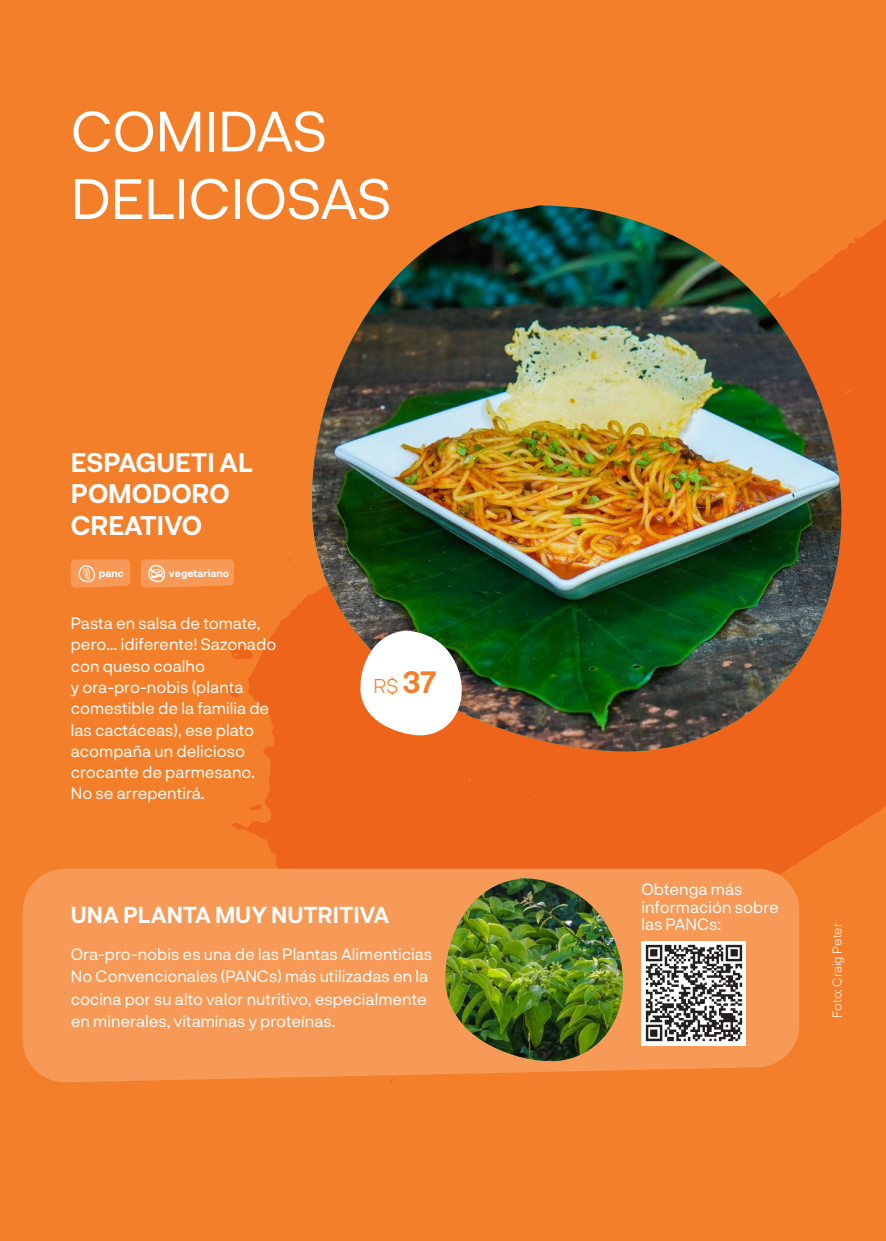
<style>
.page{position:relative;width:886px;height:1241px;background:#fff}
.page>*{position:absolute;margin:0;border:0;box-sizing:border-box;transform-origin:0 0}
.t1{font:56.25px/67.5px "Neurial Grotesk";color:#fff}
.t2{font:700 26.25px/31.5px "Neurial Grotesk";color:#fff}
.t3{font:700 22.5px "Neurial Grotesk";color:#fff}
.t4{font:300 20px "Neurial Grotesk";color:#f47f2a}
.t5{font:16.25px/21.2px "Neurial Grotesk";color:#fff}
.t6{font:300 12.5px "Neurial Grotesk";color:#fff}
.t7{font:700 10.25px "Neurial Grotesk";color:#fff}
.s1{font-weight:700;font-size:30px}
</style>
<div class="page">
<div style="left:0;top:0;width:886px;height:1240px;background:#f47f2a"></div>
<svg style="left:231px;top:219px;width:655px;height:782px;fill:#ef641b"></svg>
<svg style="left:231px;top:645px;width:22px;height:14px"></svg>
<svg style="left:226px;top:682px;width:13px;height:15px"></svg>
<svg style="left:249px;top:804px;width:12px;height:6px"></svg>
<svg style="left:289px;top:558px;width:7px;height:9px"></svg>
<div style="left:23px;top:868px;width:776px;height:214px;background:#f79957"></div>
<svg style="left:309px;top:219px;width:549px;height:532px;background:#ef671c"></svg>
<img style="left:310px;top:205px;width:533px;height:546px">
<svg style="left:360px;top:630px;width:105px;height:105px;background:#e1d5c7"></svg>
<svg style="left:71px;top:559px;width:59px;height:29px;background:#f79c5d"></svg>
<svg style="left:141px;top:559px;width:93px;height:28px;background:#f79d5e"></svg>
<svg style="left:624px;top:878px;width:4px;height:182px"></svg>
<img style="left:444px;top:878px;width:180px;height:182px">
<img style="left:641px;top:940px;width:105px;height:105px">
<h1 class="t1" style="left:71px;top:95px;width:322px">COMIDAS<br>DELICIOSAS</h1>
<h2 class="t2" style="left:71px;top:445px;width:184px">ESPAGUETI AL<br>POMODORO<br>CREATIVO</h2>
<p class="t7" style="left:99px;top:565px;width:27px">panc</p>
<p class="t7" style="left:169px;top:565px;width:62px">vegetariano</p>
<p class="t5" style="left:71px;top:612px;width:207px">Pasta en salsa de tomate, pero... ¡diferente! Sazonado con queso coalho<br>y ora-pro-nobis (planta comestible de la familia de las cactáceas), ese plato acompaña un delicioso crocante de parmesano.<br>No se arrepentirá.</p>
<p class="t4" style="left:373px;top:672px;width:64px">R$ <span class="s1">37</span></p>
<h3 class="t3" style="left:71px;top:898px;width:320px">UNA PLANTA MUY NUTRITIVA</h3>
<p class="t5" style="left:71px;top:941px;width:363px;line-height:22.5px">Ora-pro-nobis es una de las Plantas Alimenticias No Convencionales (PANCs) más utilizadas en la cocina por su alto valor nutritivo, especialmente en minerales, vitaminas y proteínas.</p>
<p class="t5" style="left:641px;top:879px;width:139px;line-height:17.5px">Obtenga más información sobre las PANCs:</p>
<p class="t6" style="left:828px;top:1017px;width:96px;rotate:-90deg">Foto: Craig Peter</p>
</div>
